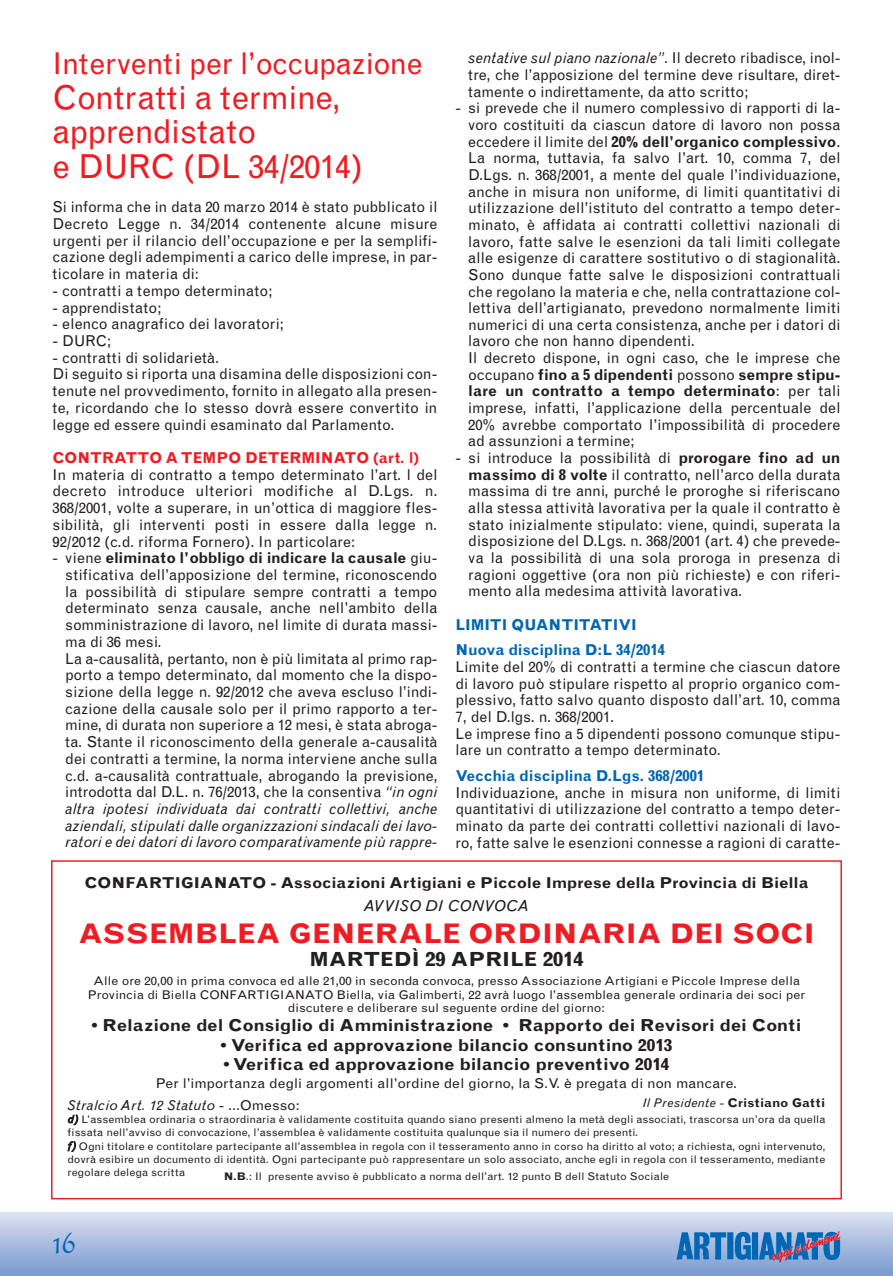
<style>
.page{position:relative;width:893px;height:1276px;background:#fff}
.page>*{position:absolute;margin:0;border:0;box-sizing:border-box;transform-origin:0 0}
.t1{font:33px/34.5px "Grotesque";letter-spacing:-.015em;color:#ee1d23}
.t2{font:30px "Grotesque";letter-spacing:-.02em;color:#ee1d23}
.t3{font:30px "Duc De Berry";color:#0166b3}
.t4{font:700 27px "Grotesque";color:#ee1d23;scale:1.08 1}
.t5{font:700 19.5px "Grotesque";color:#231f20;scale:1.08 1}
.t6{font:700 16.5px "Grotesque";letter-spacing:-.01em;color:#231f20;scale:1.08 1}
.t7{font:15px/16.6px "Grotesque";color:#231f20;text-align:justify}
.t8{font:700 15px/25.8px "Grotesque";letter-spacing:-.005em;color:#0166b3}
.t9{font:700 15px "Grotesque";letter-spacing:-.005em;color:#231f20;scale:1.08 1}
.t10{font:700 15px "Grotesque";color:#ee1d23}
.t11{font:italic 15px "Grotesque";color:#231f20;scale:1.08 1}
.t12{font:13.5px/21.9px "Grotesque";letter-spacing:-.005em;color:#231f20;scale:1.08 1}
.t13{font:12px/13.5px "Grotesque";color:#231f20;text-align:center;scale:1.08 1}
.t14{font:700 12px "Grotesque";letter-spacing:.015em;color:#231f20;scale:1.08 1}
.t15{font:10.5px/13.2px "Grotesque";color:#231f20;scale:1.08 1}
.s1{font-weight:700}
.s2{font-style:italic}
.s3{font-weight:400;font-style:italic}
.s4{font-weight:400}
</style>
<div class="page">
<div style="left:0;top:1212px;width:893px;height:64px;background:linear-gradient(to bottom,#dce2f2,#799acf)"></div>
<img style="left:676px;top:1229px;width:11px;height:34px">
<img style="left:687px;top:1229px;width:155px;height:34px">
<h2 class="t2" style="left:53px;top:53px;width:372px">Interventi per l’occupazione</h2>
<h1 class="t1" style="left:53px;top:83px;width:312px">Contratti a termine, apprendistato<br>e DURC (DL 34/2014)</h1>
<p class="t7" style="left:53px;top:200px;width:386px">Si informa che in data 20 marzo 2014 è stato pubblicato il Decreto Legge n. 34/2014 contenente alcune misure urgenti per il rilancio dell’occupazione e per la semplifi&shy;cazione degli adempimenti a carico delle imprese, in par&shy;ticolare in materia di:</p>
<p class="t7" style="left:53px;top:283px;width:221px">- contratti a tempo determinato;</p>
<p class="t7" style="left:53px;top:300px;width:111px">- apprendistato;</p>
<p class="t7" style="left:53px;top:317px;width:233px">- elenco anagrafico dei lavoratori;</p>
<p class="t7" style="left:53px;top:334px;width:60px">- DURC;</p>
<p class="t7" style="left:53px;top:350px;width:386px;text-align:left">- contratti di solidarietà.<br>Di seguito si riporta una disamina delle disposizioni con&shy;tenute nel provvedimento, fornito in allegato alla presen&shy;te, ricordando che lo stesso dovrà essere convertito in legge ed essere quindi esaminato dal Parlamento.</p>
<p class="t10" style="left:53px;top:452px;width:368px">CONTRATTO A TEMPO DETERMINATO (art. l)</p>
<p class="t7" style="left:53px;top:467px;width:386px">In materia di contratto a tempo determinato l’art. l del decreto introduce ulteriori modifiche al D.Lgs. n.<br>368/2001, volte a superare, in un’ottica di maggiore fles&shy;sibilità, gli interventi posti in essere dalla legge n.<br>92/2012 (c.d. riforma Fornero). In particolare:</p>
<p class="t7" style="left:65px;top:551px;width:374px;text-align:left;text-indent:-13px">- viene <span class="s1">eliminato l’obbligo di indicare la causale</span> giu&shy;stificativa dell’apposizione del termine, riconoscendo la possibilità di stipulare sempre contratti a tempo determinato senza causale, anche nell’ambito della somministrazione di lavoro, nel limite di durata massi&shy;ma di 36 mesi.<br>La a-causalità, pertanto, non è più limitata al primo rap - porto a tempo determinato, dal momento che la dispo&shy;sizione della legge n. 92/2012 che aveva escluso l’indi&shy;cazione della causale solo per il primo rapporto a ter&shy;mine, di durata non superiore a 12 mesi, è stata abroga&shy;ta. Stante il riconoscimento della generale a-causalità dei contratti a termine, la norma interviene anche sulla c.d. a-causalità contrattuale, abrogando la previsione, introdotta dal D.L. n. 76/2013, che la consentiva <span class="s2">“in ogni altra ipotesi individuata dai contratti collettivi, anche aziendali, stipulati dalle organizzazioni sindacali dei lavo&shy;ratori e dei datori di lavoro comparativamente più rappre-</span></p>
<p class="t7" style="left:468px;top:51px;width:374px"><span class="s2">sentative sul piano nazionale”</span>. Il decreto ribadisce, inol&shy;tre, che l’apposizione del termine deve risultare, diret&shy;tamente o indirettamente, da atto scritto;</p>
<p class="t7" style="left:468px;top:101px;width:374px;text-align:left;text-indent:-13px">- si prevede che il numero complessivo di rapporti di la - voro costituiti da ciascun datore di lavoro non possa ec cedere il limite del <span class="s1">20% dell’organico complessivo</span>.<br>La norma, tuttavia, fa salvo l’art. 10, comma 7, del D.Lgs. n. 368/2001, a mente del quale l’individuazione, anche in misura non uniforme, di limiti quantitativi di utilizzazione dell’istituto del contratto a tempo deter&shy;minato, è affidata ai contratti collettivi nazionali di lavoro, fatte salve le esenzioni da tali limiti collegate alle esigenze di carattere sostitutivo o di stagionalità.<br>Sono dunque fatte salve le disposizioni contrattuali che regolano la materia e che, nella contrattazione col&shy;lettiva dell’artigianato, prevedono normalmente limiti numerici di una certa consistenza, anche per i datori di lavoro che non hanno dipendenti.<br>Il decreto dispone, in ogni caso, che le imprese che occupano <span class="s1">fino a 5 dipendenti</span> possono <span class="s1">sempre stipu&shy;lare un contratto a tempo determinato</span>: per tali imprese, infatti, l’applicazione della percentuale del 20% avrebbe comportato l’impossibilità di procedere ad assunzioni a termine;</p>
<p class="t7" style="left:468px;top:451px;width:374px;text-indent:-13px">- si introduce la possibilità di <span class="s1">prorogare fino ad un massimo di 8 volte</span> il contratto, nell’arco della durata massima di tre anni, purché le proroghe si riferiscano alla stessa attività lavorativa per la quale il contratto è stato inizialmente stipulato: viene, quindi, superata la disposizione del D.Lgs. n. 368/2001 (art. 4) che prevede&shy;va la possibilità di una sola proroga in presenza di ragioni oggettive (ora non più richieste) e con riferi&shy;mento alla medesima attività lavorativa.</p>
<p class="t8" style="left:455px;top:613px;width:211px">LIMITI QUANTITATIVI<br>Nuova disciplina D:L 34/2014</p>
<p class="t7" style="left:455px;top:660px;width:386px;text-align:left">Limite del 20% di contratti a termine che ciascun datore di lavoro può stipulare rispetto al proprio organico com&shy;plessivo, fatto salvo quanto disposto dall’art. 10, comma 7, del D.lgs. n. 368/2001.<br>Le imprese fino a 5 dipendenti possono comunque stipu&shy;lare un contratto a tempo determinato.</p>
<p class="t8" style="left:455px;top:764px;width:250px">Vecchia disciplina D.Lgs. 368/2001</p>
<p class="t7" style="left:455px;top:785px;width:387px">Individuazione, anche in misura non uniforme, di limiti quantitativi di utilizzazione del contratto a tempo deter&shy;minato da parte dei contratti collettivi nazionali di lavo&shy;ro, fatte salve le esenzioni connesse a ragioni di caratte-</p>
<p class="t9" style="left:85px;top:877px;width:672px">CONFARTIGIANATO - Associazioni Artigiani e Piccole Imprese della Provincia di Biella</p>
<p class="t11" style="left:364px;top:900px;width:155px">AVVISO DI CONVOCA</p>
<h3 class="t4" style="left:78px;top:923px;width:683px">ASSEMBLEA GENERALE ORDINARIA DEI SOCI</h3>
<h3 class="t5" style="left:309px;top:951px;width:255px">MARTEDÌ 29 APRILE 2014</h3>
<p class="t13" style="left:88px;top:975px;width:666px">Alle ore 20,00 in prima convoca ed alle 21,00 in seconda convoca, presso Associazione Artigiani e Piccole Imprese della<br>Provincia di Biella CONFARTIGIANATO Biella, via Galimberti, 22 avrà luogo l’assemblea generale ordinaria dei soci per discutere e deliberare sul seguente ordine del giorno:</p>
<p class="t6" style="left:91px;top:1019px;width:659px">• Relazione del Consiglio di Amministrazione • Rapporto dei Revisori dei Conti</p>
<p class="t6" style="left:220px;top:1039px;width:420px">• Verifica ed approvazione bilancio consuntino 2013</p>
<p class="t6" style="left:223px;top:1058px;width:414px">• Verifica ed approvazione bilancio preventivo 2014</p>
<p class="t12" style="left:67px;top:1073px;width:621px;text-indent:88px">Per l’importanza degli argomenti all’ordine del giorno, la S.V. è pregata di non mancare.<br><span class="s2">Stralcio Art. 12 Statuto</span> - ...Omesso:</p>
<p class="t14" style="left:643px;top:1098px;width:171px"><span class="s3">Il Presidente</span> <span class="s4">-</span> Cristiano Gatti</p>
<p class="t15" style="left:67px;top:1113px;width:703px"><span class="s2">d)</span> L’assemblea ordinaria o straordinaria è validamente costituita quando siano presenti almeno la metà degli associati, trascorsa un’ora da quella fissata nell’avviso di convocazione, l’assemblea è validamente costituita qualunque sia il numero dei presenti.<br><span class="s2">f)</span> Ogni titolare e contitolare partecipante all’assemblea in regola con il tesseramento anno in corso ha diritto al voto; a richiesta, ogni intervenuto, dovrà esibire un documento di identità. Ogni partecipante può rappresentare un solo associato, anche egli in regola con il tesseramento, mediante regolare delega scritta</p>
<p class="t15" style="left:224px;top:1171px;width:414px"><span class="s1">N.B</span>.: Il presente avviso è pubblicato a norma dell’art. 12 punto B dell Statuto Sociale</p>
<h2 class="t3" style="left:53px;top:1230px;width:25px">16</h2>
</div>
